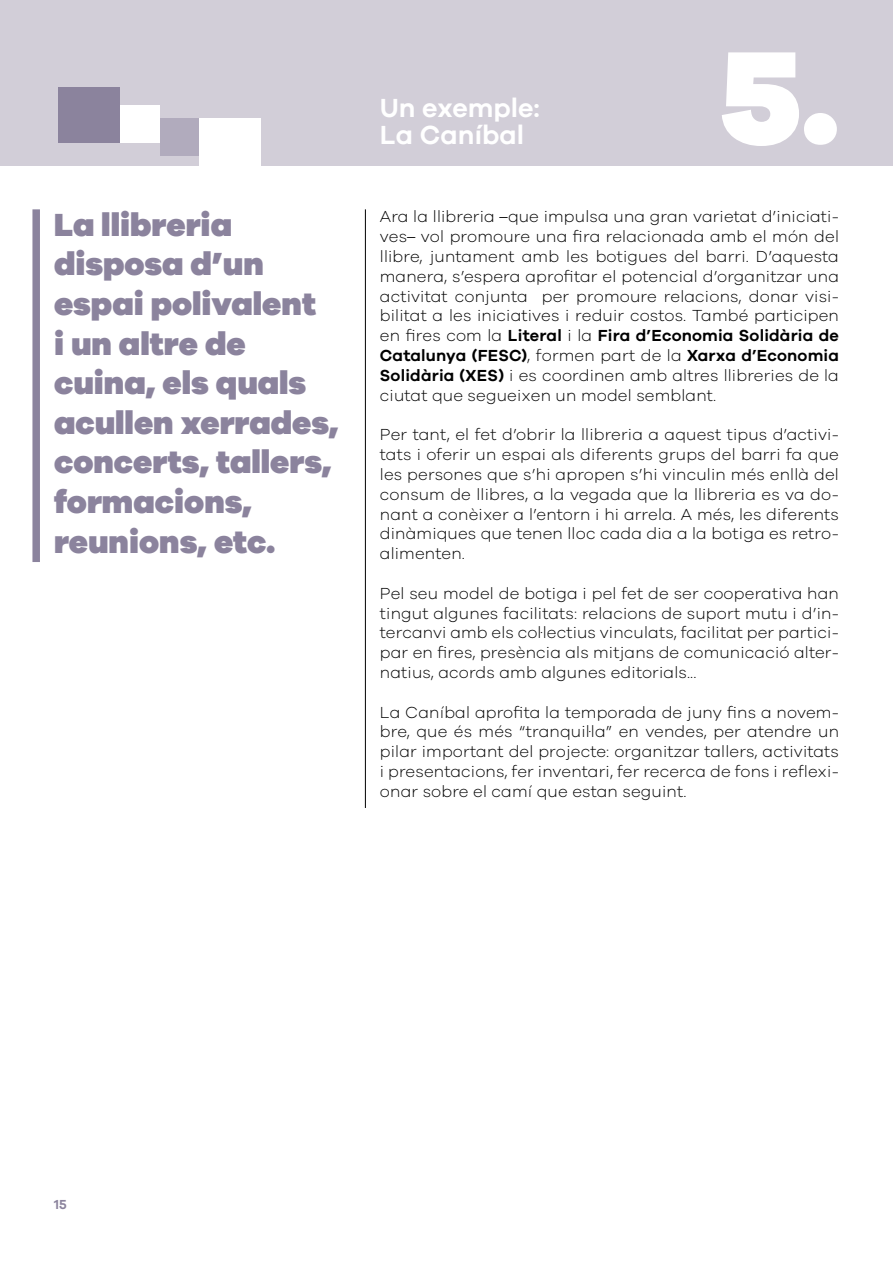
<style>
.page{position:relative;width:893px;height:1263px;background:#fff}
.page>*{position:absolute;margin:0;border:0;box-sizing:border-box;transform-origin:0 0}
.t1{font:900 136.5px "Galano Grotesque";color:#fff}
.t2{font:900 33px/39.6px "Galano Grotesque";color:#8b839d}
.t3{font:600 27px/27px "Galano Grotesque";color:#fff}
.t4{font:300 16.5px/19.8px "Galano Grotesque";letter-spacing:.01em;color:#000;text-align:justify}
.t5{font:600 13.5px "Galano Grotesque";color:#8b839d}
.s1{font-family:"Frutiger LT Std"}
.s2{font-weight:600}
</style>
<div class="page">
<div style="left:0;top:0;width:893px;height:166px;background:#d2ced8"></div>
<div style="left:160px;top:118px;width:39px;height:37px;background:#b1abbd"></div>
<div style="left:59px;top:87px;width:61px;height:56px;background:#8b839d"></div>
<div style="left:199px;top:118px;width:62px;height:55px;background:#fff"></div>
<div style="left:120px;top:105px;width:40px;height:38px;background:#fff"></div>
<hr style="left:365px;top:209px;width:1px;height:599px;background:#000">
<div style="left:32px;top:209px;width:8px;height:353px;background:#8b839d"></div>
<h2 class="t2" style="left:54px;top:204px;width:286px">La llibreria disposa d’un espai polivalent<br>i un altre de cuina, els quals acullen xerrades, concerts, tallers, formacions, reunions, etc.</h2>
<h3 class="t3" style="left:380px;top:93px;width:162px">Un exemple:<br>La Caníbal</h3>
<h1 class="t1" style="left:719px;top:11px;width:121px">5.</h1>
<p class="t4" style="left:380px;top:206px;width:461px">Ara la llibreria <span class="s1">–</span>que impulsa una gran varietat d’iniciati&shy;ves<span class="s1">–</span> vol promoure una fira relacionada amb el món del llibre, juntament amb les botigues del barri. D’aquesta manera, s’espera aprofitar el potencial d’organitzar una activitat conjunta per promoure relacions, donar visi&shy;bilitat a les iniciatives i reduir costos. També participen en fires com la <span class="s2">Literal</span> i la <span class="s2">Fira d’Economia Solidària de Catalunya (FESC)</span>, formen part de la <span class="s2">Xarxa d’Economia Solidària (XES)</span> i es coordinen amb altres llibreries de la ciutat que segueixen un model semblant.</p>
<p class="t4" style="left:380px;top:424px;width:461px">Per tant, el fet d’obrir la llibreria a aquest tipus d’activi&shy;tats i oferir un espai als diferents grups del barri fa que les persones que s’hi apropen s’hi vinculin més enllà del consum de llibres, a la vegada que la llibreria es va do&shy;nant a conèixer a l’entorn i hi arrela. A més, les diferents dinàmiques que tenen lloc cada dia a la botiga es retro&shy;alimenten.</p>
<p class="t4" style="left:380px;top:583px;width:461px">Pel seu model de botiga i pel fet de ser cooperativa han tingut algunes facilitats: relacions de suport mutu i d’in&shy;tercanvi amb els col·lectius vinculats, facilitat per partici&shy;par en fires, presència als mitjans de comunicació alter&shy;natius, acords amb algunes editorials...</p>
<p class="t4" style="left:380px;top:701px;width:461px">La Caníbal aprofita la temporada de juny fins a novem&shy;bre, que és més “tranquil·la” en vendes, per atendre un pilar important del projecte: organitzar tallers, activitats i presentacions, fer inventari, fer recerca de fons i reflexi&shy;onar sobre el camí que estan seguint.</p>
<p class="t5" style="left:54px;top:1196px;width:14px">15</p>
</div>
